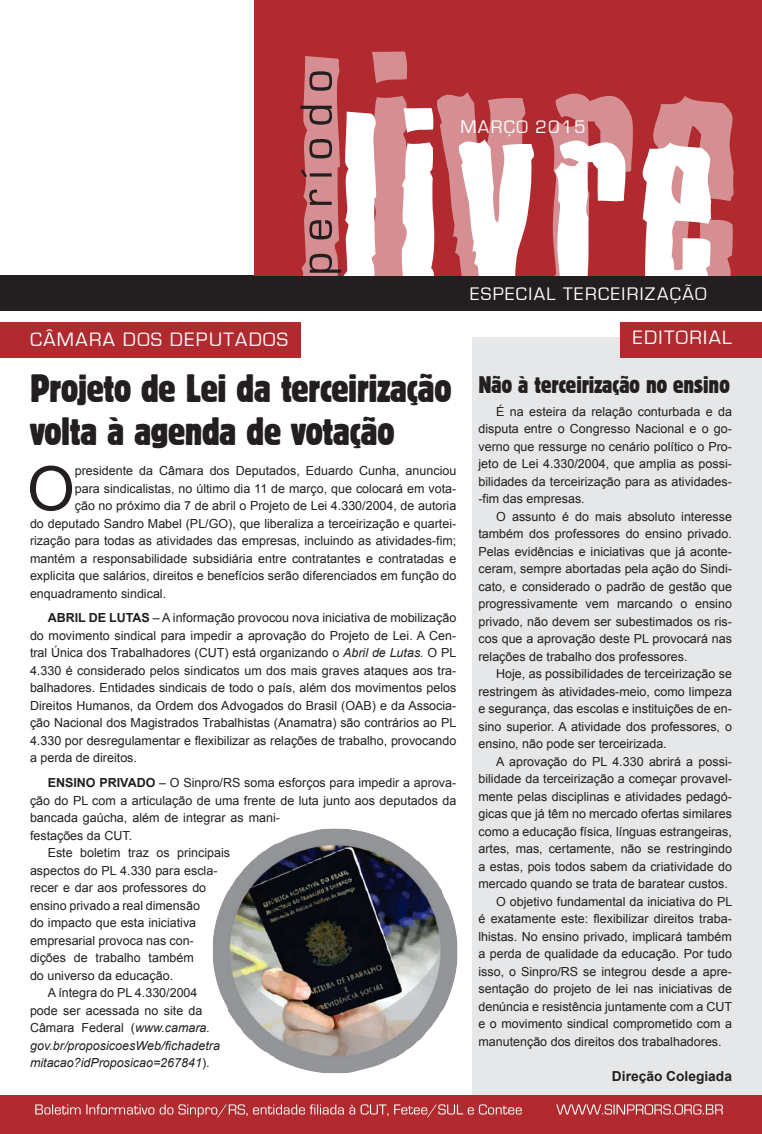
<style>
.page{position:relative;width:762px;height:1134px;background:#fff}
.page>*{position:absolute;margin:0;border:0;box-sizing:border-box;transform-origin:0 0}
.t1{font:61.38px "Arial";color:#231f20}
.t2{font:condensed 41.25px/43.8px "Block T";letter-spacing:-.01em;color:#231f20}
.t3{font:20px "Eurostile";letter-spacing:.07em;color:#fff}
.t4{font:18.75px "Eurostile";letter-spacing:.075em;color:#fff}
.t5{font:700 13.75px "Arial";color:#231f20}
.t6{font:12.5px/17.5px "Arial";color:#231f20;text-align:justify}
.t7{font:italic 12.5px "Arial";letter-spacing:.005em;color:#231f20}
.s1{font-weight:700}
.s2{font-style:italic}
.s3{font-style:normal}
</style>
<div class="page">
<div style="left:472px;top:338px;width:290px;height:796px;background:#e6e7e9"></div>
<div style="left:0;top:1096px;width:762px;height:38px;background:#b02a2f"></div>
<div style="left:0;top:275px;width:762px;height:36px;background:#231f20"></div>
<svg style="left:35px;top:1104px;width:688px;height:13px"></svg>
<div style="left:254px;top:0;width:508px;height:275px;background:#b02a2f"></div>
<svg style="left:303px;top:51px;width:430px;height:224px"></svg>
<svg style="left:343px;top:108px;width:368px;height:167px"></svg>
<svg style="left:300px;top:71px;width:41px;height:202px"></svg>
<div style="left:0;top:322px;width:300px;height:35px;background:#b02a2f"></div>
<div style="left:620px;top:322px;width:142px;height:35px;background:#b02a2f"></div>
<img style="left:213px;top:829px;width:244px;height:244px">
<h3 class="t4" style="left:460px;top:117px;width:127px">MARÇO 2015</h3>
<h3 class="t4" style="left:470px;top:284px;width:238px">ESPECIAL TERCEIRIZAÇÃO</h3>
<h3 class="t3" style="left:30px;top:328px;width:260px">CÂMARA DOS DEPUTADOS</h3>
<h3 class="t3" style="left:633px;top:327px;width:101px">EDITORIAL</h3>
<h2 class="t2" style="left:30px;top:367px;width:701px">Projeto de Lei da terceirização <sup>Não</sup> <sup>à</sup> <sup>terceirização</sup> <sup>no</sup> <sup>ensino </sup>volta à agenda de votação</h2>
<p class="t6" style="left:478px;top:402px;width:255px;text-indent:18px">É na esteira da relação conturbada e da disputa entre o Congresso Nacional e o go&shy;verno que ressurge no cenário político o Pro&shy;jeto de Lei 4.330/2004, que amplia as possi&shy;bilidades da terceirização para as atividades--fim das empresas.</p>
<p class="t6" style="left:478px;top:507px;width:255px;text-indent:18px">O assunto é do mais absoluto interesse também dos professores do ensino privado.<br>Pelas evidências e iniciativas que já aconte&shy;ceram, sempre abortadas pela ação do Sindi&shy;cato, e considerado o padrão de gestão que progressivamente vem marcando o ensino privado, não devem ser subestimados os ris&shy;cos que a aprovação deste PL provocará nas relações de trabalho dos professores.</p>
<p class="t6" style="left:478px;top:665px;width:255px;text-indent:18px">Hoje, as possibilidades de terceirização se restringem às atividades-meio, como limpeza e segurança, das escolas e instituições de en&shy;sino superior. A atividade dos professores, o ensino, não pode ser terceirizada.</p>
<p class="t6" style="left:496px;top:752px;width:237px">A aprovação do PL 4.330 abrirá a possi-</p>
<p class="t6" style="left:478px;top:770px;width:255px">bilidade da terceirização a começar provavel-</p>
<p class="t6" style="left:478px;top:787px;width:255px">mente pelas disciplinas e atividades pedagó-</p>
<p class="t6" style="left:478px;top:805px;width:255px">gicas que já têm no mercado ofertas similares</p>
<p class="t6" style="left:478px;top:822px;width:255px">como a educação física, línguas estrangeiras,</p>
<p class="t6" style="left:478px;top:840px;width:255px">artes, mas, certamente, não se restringindo</p>
<p class="t6" style="left:478px;top:857px;width:255px">a estas, pois todos sabem da criatividade do</p>
<p class="t6" style="left:478px;top:875px;width:251px">mercado quando se trata de baratear custos.</p>
<p class="t6" style="left:496px;top:892px;width:238px">O objetivo fundamental da iniciativa do PL</p>
<p class="t6" style="left:478px;top:910px;width:255px">é exatamente este: flexibilizar direitos traba-</p>
<p class="t6" style="left:478px;top:927px;width:255px">lhistas. No ensino privado, implicará também</p>
<p class="t6" style="left:478px;top:945px;width:255px">a perda de qualidade da educação. Por tudo</p>
<p class="t6" style="left:478px;top:962px;width:255px">isso, o Sinpro/RS se integrou desde a apre-</p>
<p class="t6" style="left:478px;top:980px;width:255px">sentação do projeto de lei nas iniciativas de</p>
<p class="t6" style="left:478px;top:997px;width:255px">denúncia e resistência juntamente com a CUT</p>
<p class="t6" style="left:478px;top:1015px;width:255px">e o movimento sindical comprometido com a</p>
<p class="t6" style="left:478px;top:1032px;width:245px">manutenção dos direitos dos trabalhadores.</p>
<p class="t5" style="left:612px;top:1066px;width:121px">Direção Colegiada</p>
<h1 class="t1" style="left:27px;top:448px;width:49px">O</h1>
<p class="t6" style="left:75px;top:462px;width:383px">presidente da Câmara dos Deputados, Eduardo Cunha, anunciou</p>
<p class="t6" style="left:75px;top:480px;width:383px">para sindicalistas, no último dia 11 de março, que colocará em vota-</p>
<p class="t6" style="left:75px;top:497px;width:383px">ção no próximo dia 7 de abril o Projeto de Lei 4.330/2004, de autoria</p>
<p class="t6" style="left:30px;top:515px;width:428px">do deputado Sandro Mabel (PL/GO), que liberaliza a terceirização e quartei-</p>
<p class="t6" style="left:30px;top:532px;width:428px">rização para todas as atividades das empresas, incluindo as atividades-fim;</p>
<p class="t6" style="left:30px;top:550px;width:428px">mantém a responsabilidade subsidiária entre contratantes e contratadas e</p>
<p class="t6" style="left:30px;top:567px;width:428px">explicita que salários, direitos e benefícios serão diferenciados em função do</p>
<p class="t6" style="left:30px;top:585px;width:138px">enquadramento sindical.</p>
<p class="t6" style="left:30px;top:609px;width:428px;text-indent:18px"><span class="s1">ABRIL DE LUTAS</span> – A informação provocou nova iniciativa de mobilização do movimento sindical para impedir a aprovação do Projeto de Lei. A Cen&shy;tral Única dos Trabalhadores (CUT) está organizando o <span class="s2">Abril de Lutas.</span> O PL 4.330 é considerado pelos sindicatos um dos mais graves ataques aos tra&shy;balhadores. Entidades sindicais de todo o país, além dos movimentos pelos Direitos Humanos, da Ordem dos Advogados do Brasil (OAB) e da Associa&shy;ção Nacional dos Magistrados Trabalhistas (Anamatra) são contrários ao PL 4.330 por desregulamentar e flexibilizar as relações de trabalho, provocando a perda de direitos.</p>
<p class="t6" style="left:48px;top:774px;width:410px"><span class="s1">ENSINO PRIVADO</span> – O Sinpro/RS soma esforços para impedir a aprova-</p>
<p class="t6" style="left:30px;top:791px;width:428px">ção do PL com a articulação de uma frente de luta junto aos deputados da</p>
<p class="t6" style="left:30px;top:809px;width:251px">bancada gaúcha, além de integrar as mani-</p>
<p class="t6" style="left:30px;top:826px;width:104px">festações da CUT.</p>
<p class="t6" style="left:48px;top:844px;width:184px">Este boletim traz os principais</p>
<p class="t6" style="left:30px;top:861px;width:189px">aspectos do PL 4.330 para escla-</p>
<p class="t6" style="left:30px;top:879px;width:178px">recer e dar aos professores do</p>
<p class="t6" style="left:30px;top:896px;width:171px">ensino privado a real dimensão</p>
<p class="t6" style="left:30px;top:914px;width:168px">do impacto que esta iniciativa</p>
<p class="t6" style="left:30px;top:931px;width:165px">empresarial provoca nas con-</p>
<p class="t6" style="left:30px;top:949px;width:165px">dições de trabalho também</p>
<p class="t6" style="left:30px;top:966px;width:145px">do universo da educação.</p>
<p class="t6" style="left:48px;top:984px;width:151px">A íntegra do PL 4.330/2004</p>
<p class="t6" style="left:30px;top:1001px;width:174px">pode ser acessada no site da</p>
<p class="t6" style="left:30px;top:1019px;width:182px">Câmara Federal (<span class="s2">www.camara.</span></p>
<p class="t7" style="left:30px;top:1037px;width:192px">gov.br/proposicoesWeb/fichadetra</p>
<p class="t7" style="left:30px;top:1054px;width:181px">mitacao?idProposicao=267841<span class="s3">).</span></p>
</div>
